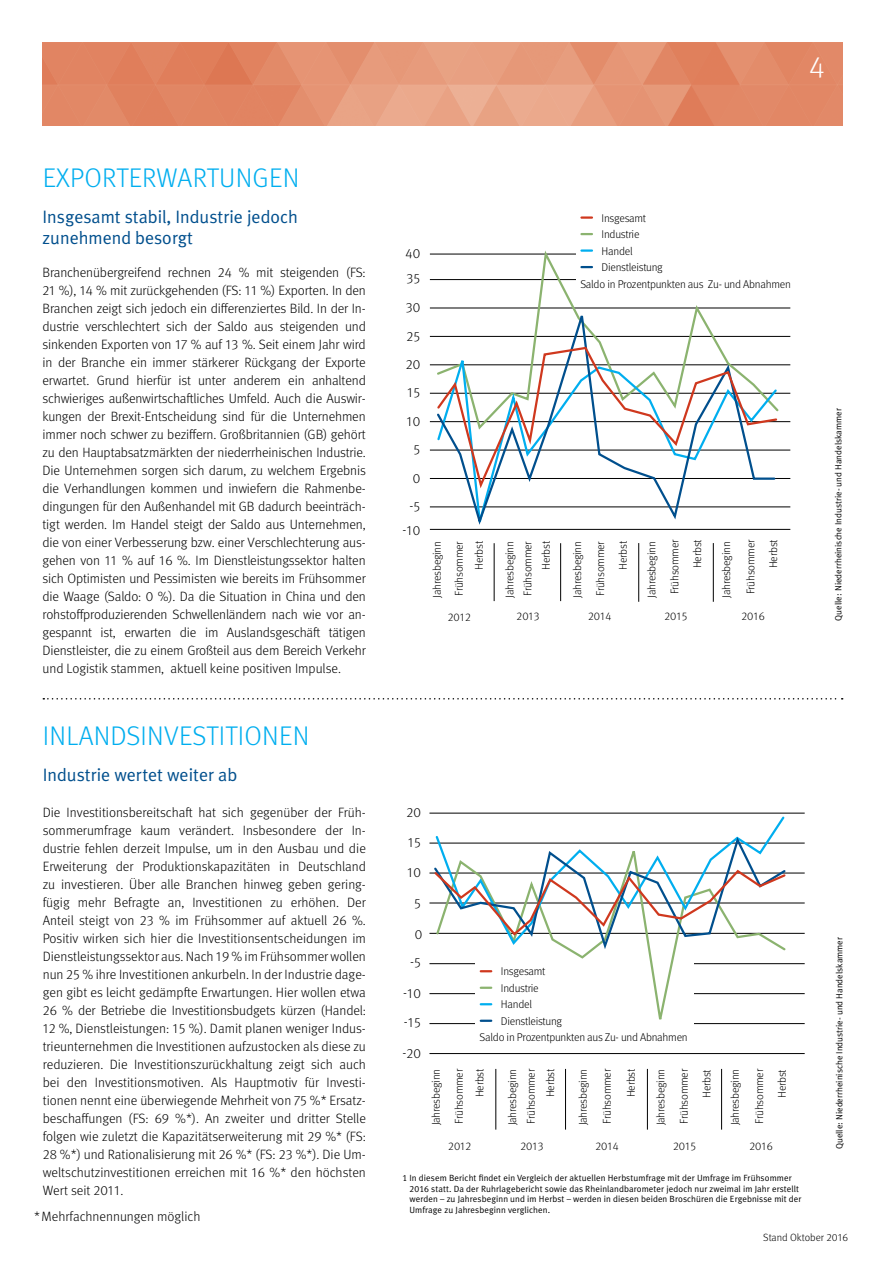
<style>
.page{position:relative;width:885px;height:1263px;background:#fff}
.page>*{position:absolute;margin:0;border:0;box-sizing:border-box;transform-origin:0 0}
.t1{font:300 30px "Meta OT";color:#fff}
.t2{font:300 27px "Meta OT";letter-spacing:.01em;color:#00aeef}
.t3{font:18px/21.6px "Meta Plus Normal";color:#004f8d}
.t4{font:300 13.5px/18px "Meta OT";color:#000;text-align:justify}
.t5{font:300 11.25px/19px "Meta OT";letter-spacing:-.02em;color:#000}
.t6{font:300 10.5px "Meta OT";color:#000}
.t7{font:9px/10.8px "Meta Plus Normal";letter-spacing:.01em;color:#000}
.s1{font-family:"Meta Plus Normal Caps"}
</style>
<div class="page">
<svg style="left:43px;top:698px;width:799px;height:1px"></svg>
<hr style="left:429px;top:813px;width:375px;height:1px;background:#000">
<hr style="left:429px;top:873px;width:375px;height:1px;background:#000">
<hr style="left:429px;top:843px;width:375px;height:1px;background:#000">
<hr style="left:429px;top:903px;width:375px;height:1px;background:#000">
<hr style="left:429px;top:963px;width:375px;height:1px;background:#000">
<hr style="left:429px;top:933px;width:375px;height:1px;background:#000">
<hr style="left:429px;top:993px;width:375px;height:1px;background:#000">
<hr style="left:429px;top:1023px;width:375px;height:1px;background:#000">
<hr style="left:429px;top:1053px;width:375px;height:1px;background:#000">
<hr style="left:495px;top:1069px;width:1px;height:60px;background:#000">
<hr style="left:565px;top:1069px;width:1px;height:60px;background:#000">
<hr style="left:647px;top:1069px;width:1px;height:60px;background:#000">
<hr style="left:721px;top:1069px;width:1px;height:60px;background:#000">
<svg style="left:434px;top:953px;width:353px;height:72px"></svg>
<svg style="left:432px;top:834px;width:355px;height:119px"></svg>
<hr style="left:430px;top:279px;width:360px;height:1px;background:#000">
<hr style="left:430px;top:254px;width:360px;height:1px;background:#000">
<hr style="left:430px;top:308px;width:360px;height:1px;background:#000">
<hr style="left:430px;top:336px;width:360px;height:1px;background:#000">
<hr style="left:430px;top:365px;width:360px;height:1px;background:#000">
<hr style="left:430px;top:450px;width:360px;height:1px;background:#000">
<hr style="left:430px;top:421px;width:360px;height:1px;background:#000">
<hr style="left:430px;top:393px;width:360px;height:1px;background:#000">
<hr style="left:430px;top:507px;width:360px;height:1px;background:#000">
<hr style="left:430px;top:529px;width:360px;height:1px;background:#000">
<hr style="left:430px;top:478px;width:360px;height:1px;background:#000">
<div style="left:576px;top:209px;width:219px;height:83px;background:#fff"></div>
<svg style="left:581px;top:216px;width:11px;height:3px"></svg>
<svg style="left:581px;top:233px;width:11px;height:2px"></svg>
<hr style="left:494px;top:543px;width:1px;height:58px;background:#000">
<hr style="left:560px;top:543px;width:1px;height:58px;background:#000">
<hr style="left:638px;top:543px;width:1px;height:59px;background:#000">
<hr style="left:713px;top:543px;width:1px;height:59px;background:#000">
<svg style="left:435px;top:249px;width:345px;height:174px"></svg>
<svg style="left:435px;top:506px;width:343px;height:24px"></svg>
<svg style="left:435px;top:305px;width:341px;height:223px"></svg>
<svg style="left:435px;top:345px;width:343px;height:147px"></svg>
<img style="left:43px;top:43px;width:799px;height:82px">
<h2 class="t2" style="left:43px;top:161px;width:258px">EXPORTERWARTUNGEN</h2>
<h3 class="t3" style="left:43px;top:205px;width:257px">Insgesamt stabil, Industrie jedoch zunehmend besorgt</h3>
<p class="t4" style="left:43px;top:263px;width:325px">Branchenübergreifend rechnen 24 % mit steigenden (FS:<br>21 %), 14 % mit zurückgehenden (FS: 11 %) Exporten. In den Branchen zeigt sich jedoch ein differenziertes Bild. In der In&shy;dustrie verschlechtert sich der Saldo aus steigenden und sinkenden Exporten von 17 % auf 13 %. Seit einem Jahr wird in der Branche ein immer stärkerer Rückgang der Exporte erwartet. Grund hierfür ist unter anderem ein anhaltend schwieriges außenwirtschaftliches Umfeld. Auch die Auswir&shy;kungen der Brexit-Entscheidung sind für die Unternehmen immer noch schwer zu beziffern. Großbritannien (GB) gehört zu den Hauptabsatzmärkten der niederrheinischen Industrie.<br>Die Unternehmen sorgen sich darum, zu welchem Ergebnis die Verhandlungen kommen und inwiefern die Rahmenbe&shy;dingungen für den Außenhandel mit GB dadurch beeinträch&shy;tigt werden. Im Handel steigt der Saldo aus Unternehmen, die von einer Verbesserung bzw. einer Verschlechterung aus&shy;gehen von 11 % auf 16 %. Im Dienstleistungssektor halten sich Optimisten und Pessimisten wie bereits im Frühsommer die Waage (Saldo: 0 %). Da die Situation in China und den rohstoffproduzierenden Schwellenländern nach wie vor an&shy;gespannt ist, erwarten die im Auslandsgeschäft tätigen Dienstleister, die zu einem Großteil aus dem Bereich Verkehr und Logistik stammen, aktuell keine positiven Impulse.</p>
<h2 class="t2" style="left:43px;top:719px;width:268px">INLANDSINVESTITIONEN</h2>
<h3 class="t3" style="left:43px;top:763px;width:196px">Industrie wertet weiter ab</h3>
<p class="t4" style="left:43px;top:803px;width:325px">Die Investitionsbereitschaft hat sich gegenüber der Früh&shy;sommerumfrage kaum verändert. Insbesondere der In&shy;dustrie fehlen derzeit Impulse, um in den Ausbau und die Erweiterung der Produktionskapazitäten in Deutschland zu investieren. Über alle Branchen hinweg geben gering&shy;fügig mehr Befragte an, Investitionen zu erhöhen. Der Anteil steigt von 23 % im Frühsommer auf aktuell 26 %.<br>Positiv wirken sich hier die Investitionsentscheidungen im Dienstleistungssektor aus. Nach 19 % im Frühsommer wollen nun 25 % ihre Investitionen ankurbeln. In der Industrie dage&shy;gen gibt es leicht gedämpfte Erwartungen. Hier wollen etwa 26 % der Betriebe die Investitionsbudgets kürzen (Handel:<br>12 %, Dienstleistungen: 15 %). Damit planen weniger Indus&shy;trieunternehmen die Investitionen aufzustocken als diese zu reduzieren. Die Investitionszurückhaltung zeigt sich auch bei den Investitionsmotiven. Als Hauptmotiv für Investi&shy;tionen nennt eine überwiegende Mehrheit von 75 %* Ersatz&shy;beschaffungen (FS: 69 %*). An zweiter und dritter Stelle folgen wie zuletzt die Kapazitätserweiterung mit 29 %* (FS:<br>28 %*) und Rationalisierung mit 26 %* (FS: 23 %*). Die Um&shy;weltschutzinvestitionen erreichen mit 16 %* den höchsten Wert seit 2011.</p>
<p class="t4" style="left:34px;top:1207px;width:168px">*Mehrfachnennungen möglich</p>
<h1 class="t1" style="left:809px;top:50px;width:17px">4</h1>
<p class="t4" style="left:405px;top:244px;width:16px">40</p>
<p class="t4" style="left:406px;top:269px;width:15px">35</p>
<p class="t4" style="left:406px;top:294px;width:16px;line-height:28.3px">30<br>25<br>20</p>
<p class="t4" style="left:407px;top:384px;width:15px">15</p>
<p class="t4" style="left:406px;top:412px;width:15px">10</p>
<p class="t4" style="left:413px;top:441px;width:8px">5</p>
<p class="t4" style="left:409px;top:464px;width:12px;line-height:28.3px">0 -5</p>
<p class="t4" style="left:402px;top:521px;width:19px">-10</p>
<p class="t5" style="left:601px;top:208px;width:46px">Insgesamt</p>
<p class="t5" style="left:601px;top:225px;width:39px">Industrie</p>
<p class="t5" style="left:601px;top:241px;width:33px">Handel</p>
<p class="t5" style="left:601px;top:258px;width:63px">Dienstleistung</p>
<p class="t5" style="left:580px;top:274px;width:212px">Saldo in Prozentpunkten aus Zu- und Abnahmen</p>
<p class="t5" style="left:590px;top:596px;width:56px;rotate:-90deg">Frühsommer</p>
<p class="t5" style="left:665px;top:594px;width:56px;rotate:-90deg">Frühsommer</p>
<p class="t5" style="left:741px;top:594px;width:56px;rotate:-90deg">Frühsommer</p>
<p class="t5" style="left:687px;top:568px;width:30px;rotate:-90deg">Herbst</p>
<p class="t5" style="left:763px;top:568px;width:30px;rotate:-90deg">Herbst</p>
<p class="t5" style="left:426px;top:598px;width:58px;line-height:22.2px;rotate:-90deg">Jahresbeginn<br>Frühsommer</p>
<p class="t5" style="left:469px;top:570px;width:30px;rotate:-90deg">Herbst</p>
<p class="t5" style="left:501px;top:598px;width:58px;line-height:18.1px;text-align:right;rotate:-90deg">Jahresbeginn<br>Frühsommer<br>Herbst</p>
<p class="t5" style="left:568px;top:598px;width:58px;rotate:-90deg">Jahresbeginn</p>
<p class="t5" style="left:642px;top:598px;width:58px;rotate:-90deg">Jahresbeginn</p>
<p class="t5" style="left:717px;top:598px;width:58px;rotate:-90deg">Jahresbeginn</p>
<p class="t5" style="left:613px;top:570px;width:30px;rotate:-90deg">Herbst</p>
<p class="t5" style="left:447px;top:607px;width:25px">2012</p>
<p class="t5" style="left:516px;top:607px;width:25px">2013</p>
<p class="t5" style="left:588px;top:607px;width:25px">2014</p>
<p class="t5" style="left:664px;top:607px;width:25px">2015</p>
<p class="t5" style="left:741px;top:607px;width:25px">2016</p>
<p class="t7" style="left:832px;top:620px;width:214px;rotate:-90deg">Quelle: Niederrheinische Industrie- und Handelskammer</p>
<p class="t4" style="left:406px;top:804px;width:16px">20</p>
<p class="t4" style="left:408px;top:834px;width:15px">15</p>
<p class="t4" style="left:407px;top:864px;width:15px">10</p>
<p class="t4" style="left:414px;top:894px;width:8px">5</p>
<p class="t4" style="left:414px;top:925px;width:9px">0</p>
<p class="t4" style="left:410px;top:954px;width:12px">-5</p>
<p class="t4" style="left:403px;top:984px;width:19px">-10</p>
<p class="t4" style="left:404px;top:1014px;width:19px">-15</p>
<p class="t4" style="left:402px;top:1045px;width:20px">-20</p>
<p class="t5" style="left:501px;top:962px;width:46px">Insgesamt</p>
<p class="t5" style="left:501px;top:979px;width:39px">Industrie</p>
<p class="t5" style="left:501px;top:995px;width:33px">Handel</p>
<p class="t5" style="left:501px;top:1012px;width:63px">Dienstleistung</p>
<p class="t5" style="left:479px;top:1028px;width:210px">Saldo in Prozentpunkten aus Zu- und Abnahmen</p>
<p class="t5" style="left:424px;top:1125px;width:58px;line-height:23.1px;rotate:-90deg">Jahresbeginn<br>Frühsommer</p>
<p class="t5" style="left:470px;top:1097px;width:30px;rotate:-90deg">Herbst</p>
<p class="t5" style="left:503px;top:1125px;width:58px;text-align:right;rotate:-90deg">Jahresbeginn<br>Frühsommer<br>Herbst</p>
<p class="t5" style="left:571px;top:1125px;width:58px;line-height:24px;rotate:-90deg">Jahresbeginn<br>Frühsommer</p>
<p class="t5" style="left:649px;top:1125px;width:58px;line-height:23.2px;rotate:-90deg">Jahresbeginn<br>Frühsommer</p>
<p class="t5" style="left:723px;top:1125px;width:58px;line-height:24.3px;rotate:-90deg">Jahresbeginn<br>Frühsommer</p>
<p class="t5" style="left:621px;top:1097px;width:30px;rotate:-90deg">Herbst</p>
<p class="t5" style="left:697px;top:1098px;width:30px;rotate:-90deg">Herbst</p>
<p class="t5" style="left:772px;top:1098px;width:30px;rotate:-90deg">Herbst</p>
<p class="t5" style="left:448px;top:1137px;width:25px">2012</p>
<p class="t5" style="left:520px;top:1136px;width:25px">2013</p>
<p class="t5" style="left:595px;top:1136px;width:25px">2014</p>
<p class="t5" style="left:673px;top:1136px;width:25px">2015</p>
<p class="t5" style="left:749px;top:1136px;width:25px">2016</p>
<p class="t7" style="left:409px;top:1172px;width:393px;text-indent:-7px"><span class="s1">1</span> In diesem Bericht findet ein Vergleich der aktuellen Herbstumfrage mit der Umfrage im Frühsommer <span class="s1">2016</span> statt. Da der Ruhrlagebericht sowie das Rheinlandbarometer jedoch nur zweimal im Jahr erstellt werden – zu Jahresbeginn und im Herbst – werden in diesen beiden Broschüren die Ergebnisse mit der Umfrage zu Jahresbeginn verglichen.</p>
<p class="t7" style="left:833px;top:1149px;width:214px;rotate:-90deg">Quelle: Niederrheinische Industrie- und Handelskammer</p>
<p class="t6" style="left:763px;top:1231px;width:86px">Stand Oktober 2016</p>
</div>
